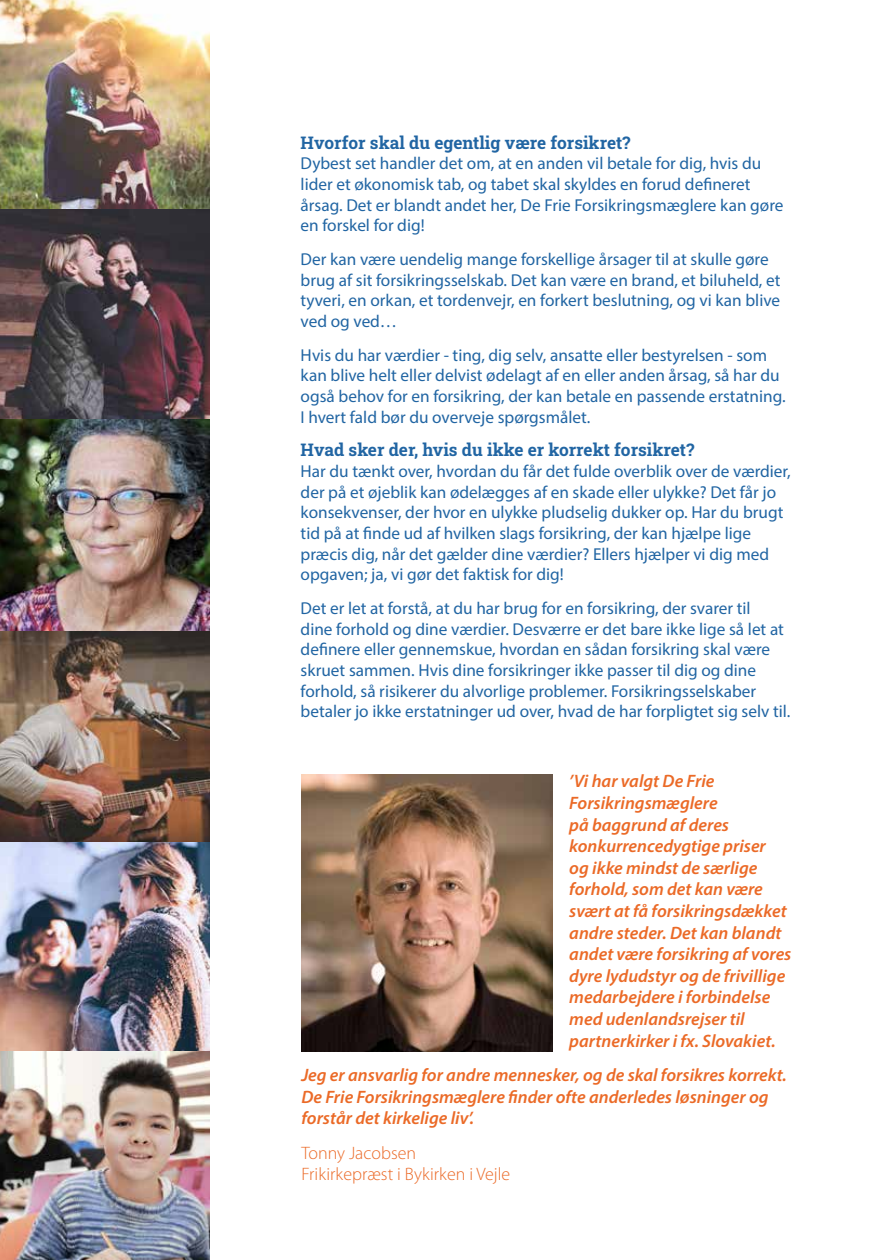
<style>
.page{position:relative;width:889px;height:1260px;background:#fff}
.page>*{position:absolute;margin:0;border:0;box-sizing:border-box;transform-origin:0 0}
.t1{font:italic 600 18px/21.6px "Myriad Pro";color:#eb6a27}
.t2{font:300 18px/21.6px "Myriad Pro";color:#eb6a27}
.t3{font:17.25px/20.7px "Myriad Pro";color:#2165a3}
.t4{font:17.25px "Roboto Slab";color:#2165a3}
</style>
<div class="page">
<img style="left:0;top:0;width:209px;height:1259px">
<img style="left:301px;top:774px;width:251px;height:277px">
<p class="t4" style="left:301px;top:130px;width:331px">Hvorfor skal du egentlig være forsikret?</p>
<p class="t3" style="left:301px;top:153px;width:484px">Dybest set handler det om, at en anden vil betale for dig, hvis du lider et økonomisk tab, og tabet skal skyldes en forud defineret årsag. Det er blandt andet her, De Frie Forsikringsmæglere kan gøre en forskel for dig!</p>
<p class="t3" style="left:301px;top:248px;width:481px">Der kan være uendelig mange forskellige årsager til at skulle gøre brug af sit forsikringsselskab. Det kan være en brand, et biluheld, et tyveri, en orkan, et tordenvejr, en forkert beslutning, og vi kan blive ved og ved…</p>
<p class="t3" style="left:301px;top:344px;width:487px">Hvis du har værdier - ting, dig selv, ansatte eller bestyrelsen - som kan blive helt eller delvist ødelagt af en eller anden årsag, så har du også behov for en forsikring, der kan betale en passende erstatning.<br>I hvert fald bør du overveje spørgsmålet.</p>
<p class="t4" style="left:301px;top:438px;width:395px">Hvad sker der, hvis du ikke er korrekt forsikret?</p>
<p class="t3" style="left:301px;top:460px;width:492px">Har du tænkt over, hvordan du får det fulde overblik over de værdier, der på et øjeblik kan ødelægges af en skade eller ulykke? Det får jo konsekvenser, der hvor en ulykke pludselig dukker op. Har du brugt tid på at finde ud af hvilken slags forsikring, der kan hjælpe lige præcis dig, når det gælder dine værdier? Ellers hjælper vi dig med opgaven; ja, vi gør det faktisk for dig!</p>
<p class="t3" style="left:301px;top:597px;width:491px">Det er let at forstå, at du har brug for en forsikring, der svarer til<br>dine forhold og dine værdier. Desværre er det bare ikke lige så let at definere eller gennemskue, hvordan en sådan forsikring skal være skruet sammen. Hvis dine forsikringer ikke passer til dig og dine forhold, så risikerer du alvorlige problemer. Forsikringsselskaber betaler jo ikke erstatninger ud over, hvad de har forpligtet sig selv til.</p>
<p class="t1" style="left:569px;top:770px;width:224px">’Vi har valgt De Frie<br>Forsikringsmæglere<br>på baggrund af deres konkurrencedygtige priser<br>og ikke mindst de særlige forhold, som det kan være svært at få forsikringsdækket andre steder. Det kan blandt andet være forsikring af vores dyre lydudstyr og de frivillige medarbejdere i forbindelse med udenlandsrejser til partnerkirker i fx. Slovakiet.</p>
<p class="t1" style="left:301px;top:1063px;width:487px">Jeg er ansvarlig for andre mennesker, og de skal forsikres korrekt.<br>De Frie Forsikringsmæglere finder ofte anderledes løsninger og forstår det kirkelige liv’.</p>
<p class="t2" style="left:301px;top:1142px;width:210px">Tonny Jacobsen<br>Frikirkepræst i Bykirken i Vejle</p>
</div>
